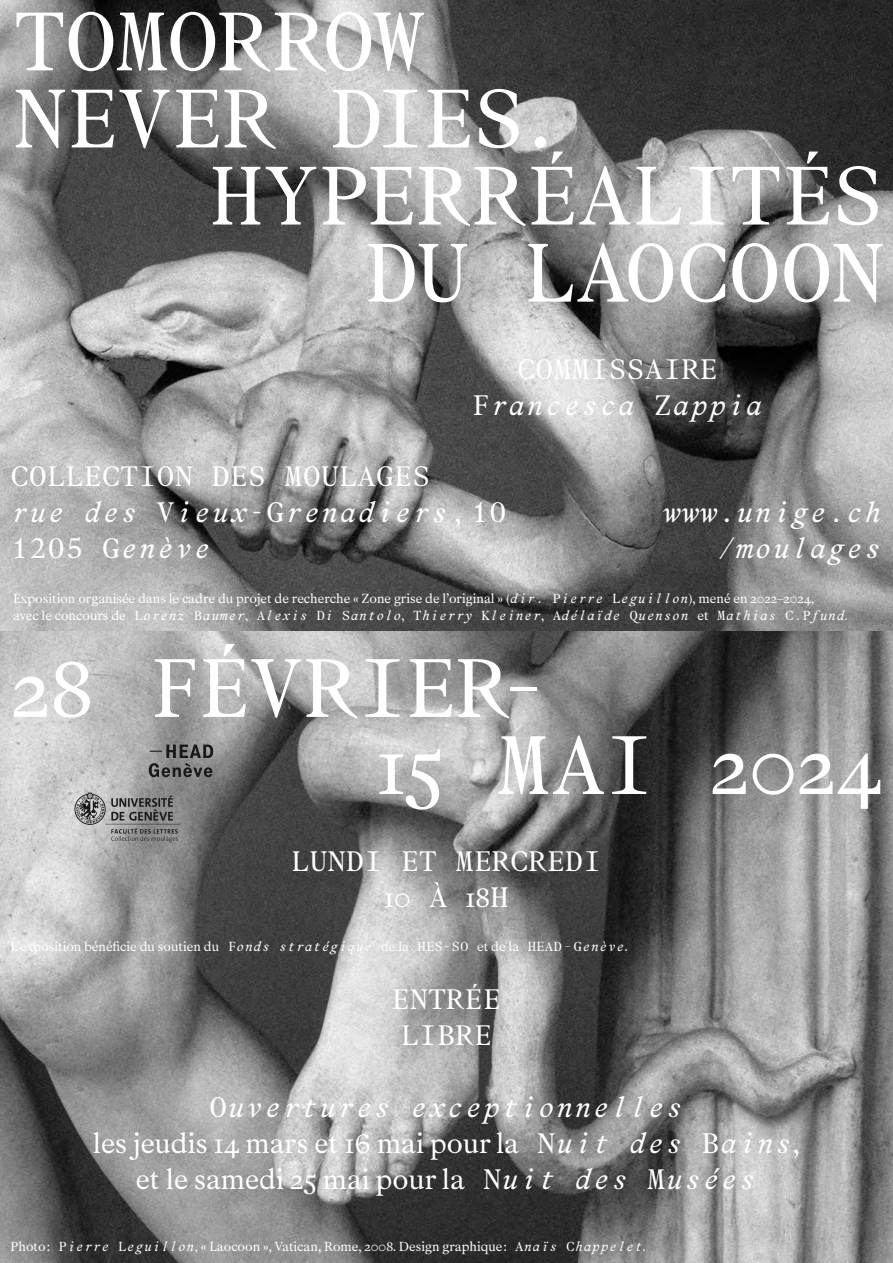
<style>
.page{position:relative;width:893px;height:1263px;background:#fff}
.page>*{position:absolute;margin:0;border:0;box-sizing:border-box;transform-origin:0 0}
.t1{font:82.5px "Mercure Transcript";letter-spacing:-.025em;color:#fff}
.t2{font:82.5px "Mercure";letter-spacing:-.005em;color:#fff}
.t3{font:28.05px/36px "Mercure Transcript";color:#fff;text-align:center}
.t4{font:28.05px/36px "Mercure";color:#fff;text-align:center}
.t5{font:13.05px "Mercure";color:#fff}
.t6{font:13.05px "Mercure Transcript";color:#fff}
.s1{font-family:"Mercure Transcript"}
.s2{font-family:"Mercure"}
</style>
<div class="page">
<img style="left:0;top:1px;width:892px;height:1261px">
<svg style="left:149px;top:745px;width:64px;height:32px;background:#696969"></svg>
<hr style="left:106px;top:824px;width:74px;height:1px;background:#191919">
<svg style="left:74px;top:792px;width:104px;height:50px;background:#8d8d8d"></svg>
<h1 class="t1" style="left:13px;top:-6px;width:414px">TOMORROW</h1>
<h1 class="t1" style="left:13px;top:71px;width:556px">NEVER DIES.</h1>
<h1 class="t1" style="left:210px;top:148px;width:676px">HYPERRÉALITÉS</h1>
<h1 class="t1" style="left:365px;top:225px;width:521px">DU LAOCOON</h1>
<h2 class="t3" style="left:471px;top:351px;width:293px">COMMISSAIRE<br>Francesca Zappia</h2>
<h2 class="t3" style="left:11px;top:459px;width:498px;text-align:left">COLLECTION DES MOULAGES<br>rue des Vieux-Grenadiers, 10<br>1205 Genève</h2>
<h2 class="t3" style="left:663px;top:495px;width:220px;text-align:right">www.unige.ch /moulages</h2>
<p class="t5" style="left:13px;top:594px;width:803px">Exposition organisée dans le cadre du projet de recherche « Zone grise de l’original » (<span class="s1">dir. Pierre Leguillon</span>), mené en 2022–2024,</p>
<p class="t6" style="left:13px;top:608px;width:836px"><span class="s2">avec le concours de</span> Lorenz Baumer<span class="s2">,</span> Alexis Di Santolo<span class="s2">,</span> Thierry Kleiner<span class="s2">,</span> Adélaïde Quenson <span class="s2">et</span> Mathias C.Pfund<span class="s2">.</span></p>
<h1 class="t1" style="left:11px;top:640px;width:541px"><span class="s2">28</span> FÉVRIER–</h1>
<h1 class="t2" style="left:376px;top:736px;width:507px">15 <span class="s1">MAI</span> 2024</h1>
<h2 class="t3" style="left:291px;top:843px;width:312px">LUNDI ET MERCREDI</h2>
<h2 class="t4" style="left:384px;top:883px;width:126px">10 <span class="s1">À</span> 18<span class="s1">H</span></h2>
<p class="t5" style="left:11px;top:942px;width:618px">L’exposition bénéficie du soutien du <span class="s1">Fonds stratégique</span> de la <span class="s1">HES-SO</span> et de la <span class="s1">HEAD – Genève</span>.</p>
<h2 class="t3" style="left:391px;top:982px;width:111px">ENTRÉE<br>LIBRE</h2>
<h2 class="t3" style="left:209px;top:1090px;width:476px">Ouvertures exceptionnelles</h2>
<h2 class="t4" style="left:93px;top:1129px;width:708px">les jeudis 14 mars et 16 mai pour la <span class="s1">Nuit des Bains</span>, et le samedi 25 mai pour la <span class="s1">Nuit des Musées</span></h2>
<p class="t5" style="left:11px;top:1241px;width:637px">Photo : <span class="s1">Pierre Leguillon</span>, « Laocoon », Vatican, Rome, 2008. Design graphique : <span class="s1">Anaïs Chappelet</span>.</p>
</div>
